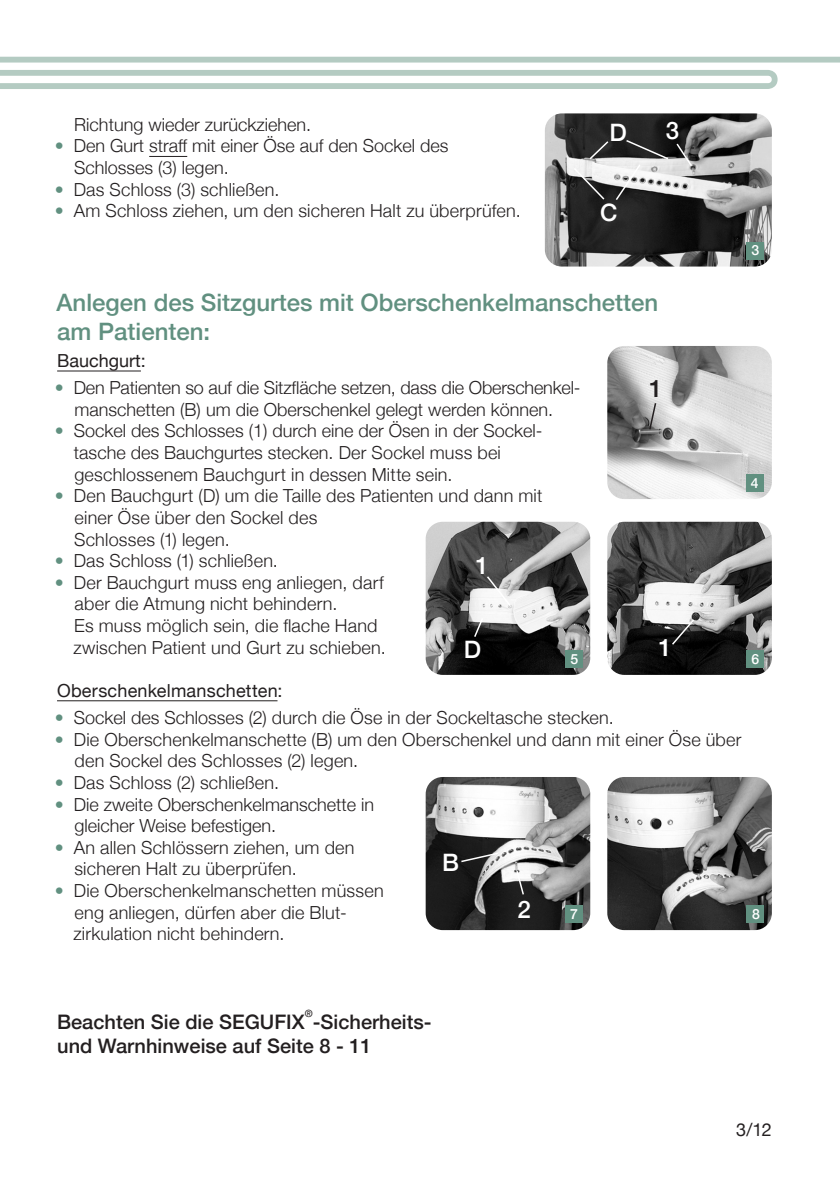
<style>
.page{position:relative;width:840px;height:1191px;background:#fff}
.page>*{position:absolute;margin:0;border:0;box-sizing:border-box;transform-origin:0 0}
.t1{font:500 24px/28.8px "Helvetica Neue";color:#619080}
.t2{font:500 24px "Helvetica Neue";color:#fff}
.t3{font:500 24px "Helvetica Neue";color:#231f20}
.t4{font:500 20px "Helvetica Neue";color:#231f20}
.t5{font:300 18px/21.6px "Helvetica Neue";letter-spacing:.01em;color:#231f20}
.t6{font:300 18px/21.6px "Helvetica Neue";letter-spacing:-.01em;color:#231f20;text-align:center}
.t7{font:18px "Helvetica Neue";letter-spacing:.01em;color:#231f20}
.t8{font:500 14px "Helvetica Neue";color:#fff}
.t9{font:500 10px "Helvetica Neue";color:#231f20}
.s1{color:#619080}
</style>
<div class="page">
<svg style="left:0;top:57px;width:839px;height:32px"></svg>
<hr style="left:149px;top:156px;width:38px;height:1px;background:#231f20">
<hr style="left:57px;top:370px;width:84px;height:1px;background:#231f20">
<hr style="left:57px;top:700px;width:220px;height:1px;background:#231f20">
<img style="left:544px;top:113px;width:227px;height:153px">
<div style="left:746px;top:242px;width:17px;height:17px;background:#619080"></div>
<svg style="left:572px;top:139px;width:121px;height:63px"></svg>
<img style="left:425px;top:522px;width:165px;height:153px">
<div style="left:565px;top:650px;width:17px;height:17px;background:#619080"></div>
<svg style="left:485px;top:574px;width:27px;height:34px"></svg>
<svg style="left:472px;top:616px;width:12px;height:22px"></svg>
<img style="left:607px;top:346px;width:164px;height:153px">
<div style="left:746px;top:475px;width:17px;height:17px;background:#619080"></div>
<svg style="left:647px;top:401px;width:10px;height:30px"></svg>
<img style="left:607px;top:522px;width:164px;height:153px">
<div style="left:746px;top:650px;width:17px;height:17px;background:#619080"></div>
<svg style="left:670px;top:618px;width:25px;height:28px"></svg>
<img style="left:425px;top:777px;width:165px;height:153px">
<div style="left:565px;top:906px;width:17px;height:17px;background:#619080"></div>
<svg style="left:515px;top:869px;width:10px;height:27px"></svg>
<svg style="left:459px;top:851px;width:40px;height:12px"></svg>
<img style="left:607px;top:777px;width:164px;height:153px">
<div style="left:746px;top:906px;width:17px;height:17px;background:#619080"></div>
<p class="t5" style="left:74px;top:113px;width:238px">Richtung wieder zurückziehen.</p>
<p class="t5" style="left:74px;top:134px;width:376px;text-indent:-19px"><span class="s1">•</span> Den Gurt straff mit einer Öse auf den Sockel des<br>Schlosses (3) legen.</p>
<p class="t5" style="left:55px;top:177px;width:226px"><span class="s1">•</span> Das Schloss (3) schließen.</p>
<p class="t5" style="left:55px;top:199px;width:467px"><span class="s1">•</span> Am Schloss ziehen, um den sicheren Halt zu überprüfen.</p>
<p class="t2" style="left:609px;top:113px;width:19px">D</p>
<p class="t2" style="left:665px;top:111px;width:15px">3</p>
<p class="t2" style="left:600px;top:193px;width:19px">C</p>
<p class="t8" style="left:751px;top:239px;width:9px">3</p>
<p class="t1" style="left:57px;top:286px;width:603px">Anlegen des Sitzgurtes mit Oberschenkelmanschetten am Patienten:</p>
<p class="t7" style="left:57px;top:347px;width:90px">Bauchgurt:</p>
<p class="t6" style="left:55px;top:376px;width:527px"><span class="s1">•</span> Den Patienten so auf die Sitzfläche setzen, dass die Oberschenkel&shy;manschetten (B) um die Oberschenkel gelegt werden können.</p>
<p class="t5" style="left:74px;top:419px;width:467px;text-indent:-19px"><span class="s1">•</span> Sockel des Schlosses (1) durch eine der Ösen in der Sockel&shy;tasche des Bauchgurtes stecken. Der Sockel muss bei geschlossenem Bauchgurt in dessen Mitte sein.</p>
<p class="t5" style="left:74px;top:484px;width:469px;text-indent:-19px"><span class="s1">•</span> Den Bauchgurt (D) um die Taille des Patienten und dann mit einer Öse über den Sockel des<br>Schlosses (1) legen.</p>
<p class="t5" style="left:55px;top:549px;width:224px"><span class="s1">•</span> Das Schloss (1) schließen.</p>
<p class="t5" style="left:73px;top:570px;width:314px;text-indent:-19px"><span class="s1">•</span> Der Bauchgurt muss eng anliegen, darf aber die Atmung nicht behindern.<br>Es muss möglich sein, die flache Hand zwischen Patient und Gurt zu schieben.</p>
<p class="t7" style="left:57px;top:677px;width:227px">Oberschenkelmanschetten:</p>
<p class="t5" style="left:55px;top:706px;width:560px"><span class="s1">•</span> Sockel des Schlosses (2) durch die Öse in der Sockeltasche stecken.</p>
<p class="t5" style="left:74px;top:727px;width:668px;text-indent:-20px"><span class="s1">•</span> Die Oberschenkelmanschette (B) um den Oberschenkel und dann mit einer Öse über den Sockel des Schlosses (2) legen.</p>
<p class="t5" style="left:55px;top:770px;width:225px"><span class="s1">•</span> Das Schloss (2) schließen.</p>
<p class="t5" style="left:74px;top:792px;width:301px;text-indent:-19px"><span class="s1">•</span> Die zweite Oberschenkelmanschette in gleicher Weise befestigen.</p>
<p class="t5" style="left:74px;top:835px;width:281px;text-indent:-20px"><span class="s1">•</span> An allen Schlössern ziehen, um den sicheren Halt zu überprüfen.</p>
<p class="t5" style="left:73px;top:878px;width:312px;text-indent:-19px"><span class="s1">•</span> Die Oberschenkelmanschetten müssen eng anliegen, dürfen aber die Blut&shy;zirkulation nicht behindern.</p>
<p class="t3" style="left:649px;top:369px;width:15px">1</p>
<p class="t2" style="left:475px;top:545px;width:15px">1</p>
<p class="t2" style="left:658px;top:628px;width:15px">1</p>
<p class="t2" style="left:463px;top:630px;width:19px">D</p>
<p class="t8" style="left:570px;top:648px;width:9px">5</p>
<p class="t2" style="left:442px;top:843px;width:18px">B</p>
<p class="t2" style="left:517px;top:890px;width:15px">2</p>
<p class="t8" style="left:569px;top:903px;width:9px">7</p>
<p class="t8" style="left:750px;top:472px;width:9px">4</p>
<p class="t8" style="left:751px;top:648px;width:9px">6</p>
<p class="t8" style="left:751px;top:903px;width:9px">8</p>
<p class="t9" style="left:304px;top:1005px;width:9px">®</p>
<p class="t4" style="left:57px;top:1029px;width:316px">und Warnhinweise auf Seite 8 - 11</p>
<p class="t4" style="left:57px;top:1005px;width:376px">Beachten Sie die SEGUFIX -Sicherheits-</p>
<p class="t7" style="left:735px;top:1116px;width:37px">3/12</p>
</div>
